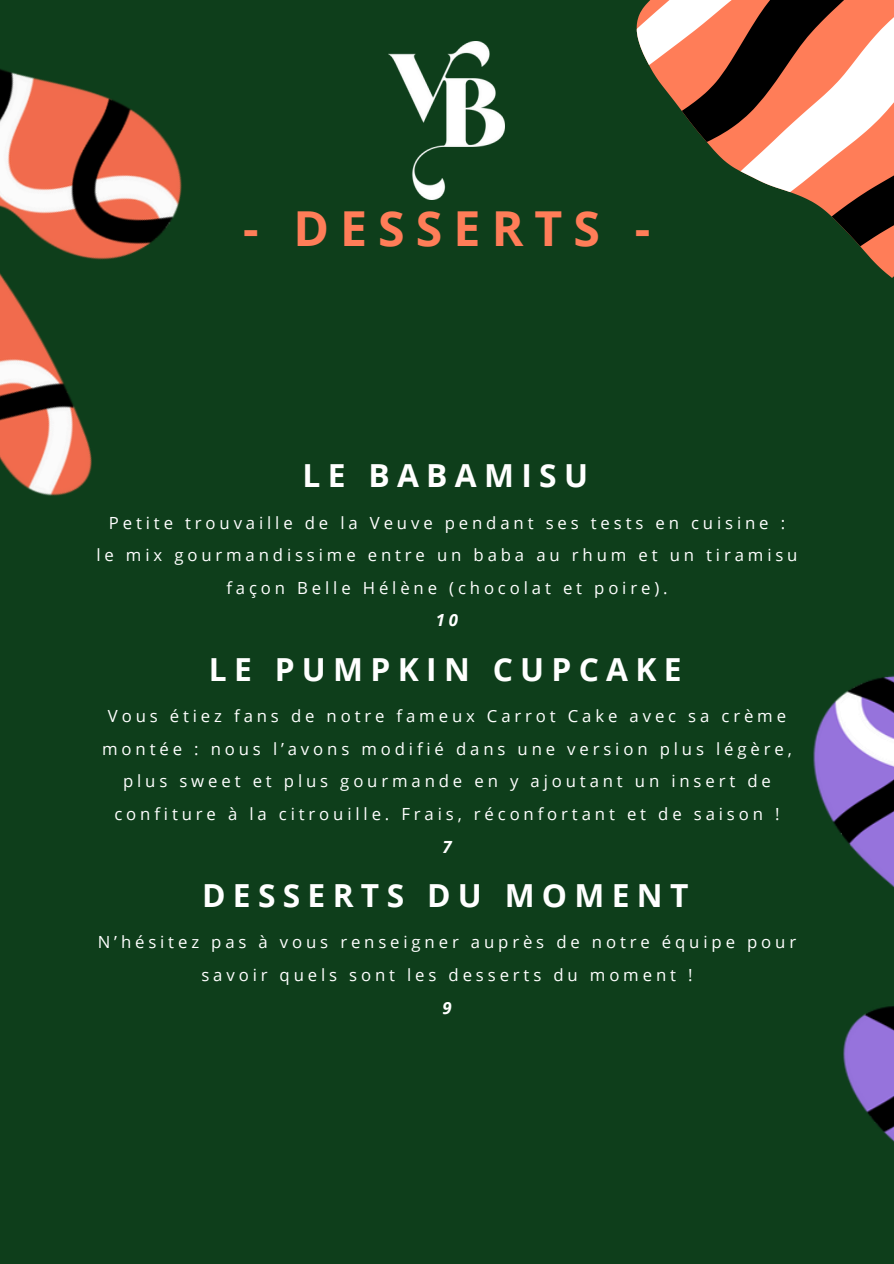
<style>
.page{position:relative;width:894px;height:1264px;background:#fff}
.page>*{position:absolute;margin:0;border:0;box-sizing:border-box;transform-origin:0 0}
.t1{font:700 48.15px "Open Sans";letter-spacing:.23em;color:#ff7d58}
.t2{font:700 31.8px "Open Sans";letter-spacing:.23em;color:#fff}
.t3{font:16.8px/32.7px "Open Sans";letter-spacing:.23em;color:#fff;text-align:center}
.t4{font:italic 700 16.8px "Open Sans";color:#fff}
</style>
<div class="page">
<div style="left:0;top:0;width:893px;height:1263px;background:#0e3e1b"></div>
<svg style="left:636px;top:0;width:257px;height:278px"></svg>
<img style="left:418px;top:41px;width:86px;height:158px">
<img style="left:813px;top:675px;width:80px;height:466px">
<img style="left:0;top:53px;width:418px;height:443px">
<p class="t1" style="left:243px;top:195px;width:408px">- DESSERTS -</p>
<h2 class="t2" style="left:302px;top:453px;width:287px">LE BABAMISU</h2>
<p class="t3" style="left:96px;top:505px;width:702px">Petite trouvaille de la Veuve pendant ses tests en cuisine :<br>le mix gourmandissime entre un baba au rhum et un tiramisu façon Belle Hélène (chocolat et poire).</p>
<p class="t4" style="left:435px;top:608px;width:24px">10</p>
<h2 class="t2" style="left:209px;top:646px;width:474px">LE PUMPKIN CUPCAKE</h2>
<p class="t3" style="left:102px;top:699px;width:691px">Vous étiez fans de notre fameux Carrot Cake avec sa crème montée : nous l’avons modifié dans une version plus légère, plus sweet et plus gourmande en y ajoutant un insert de confiture à la citrouille. Frais, réconfortant et de saison !</p>
<p class="t4" style="left:442px;top:834px;width:11px">7</p>
<h2 class="t2" style="left:202px;top:872px;width:487px">DESSERTS DU MOMENT</h2>
<p class="t3" style="left:98px;top:925px;width:699px">N’hésitez pas à vous renseigner auprès de notre équipe pour savoir quels sont les desserts du moment !</p>
<p class="t4" style="left:442px;top:995px;width:11px">9</p>
</div>
